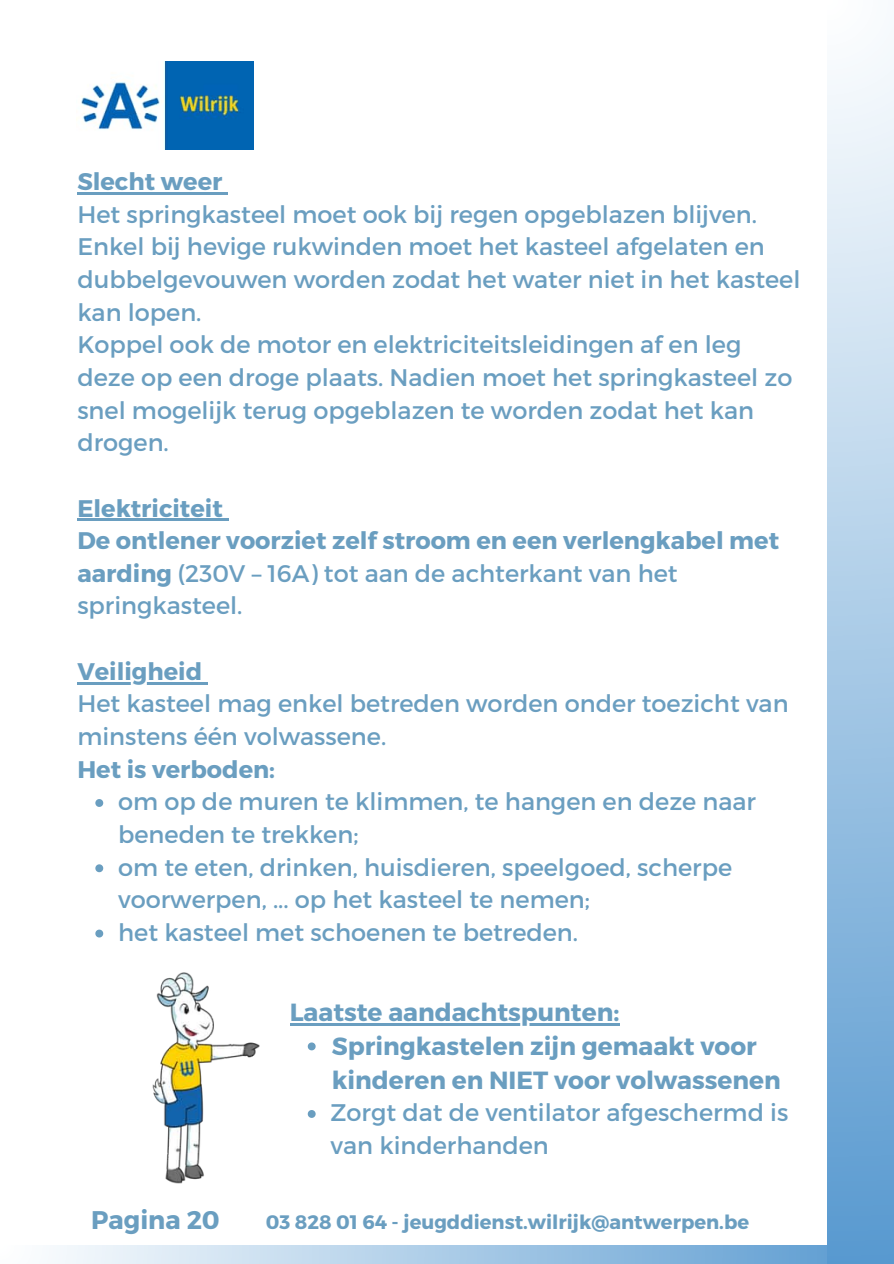
<style>
.page{position:relative;width:894px;height:1264px;background:#fff}
.page>*{position:absolute;margin:0;border:0;box-sizing:border-box;transform-origin:0 0}
.t1{font:700 25.5px "Montserrat";color:#6a9ec0}
.t2{font:700 24.75px/33.8px "Montserrat";color:#6a9ec0}
.t3{font:24px/32.7px "Montserrat";color:#6a9ec0}
.t4{font:700 24px/32.7px "Montserrat";color:#6a9ec0}
.t5{font:700 19.5px "Montserrat";color:#6a9ec0}
.s1{font-weight:700}
.s2{font-weight:400}
</style>
<div class="page">
<img style="left:81px;top:62px;width:172px;height:87px">
<div style="left:0;top:1245px;width:893px;height:18px;background:linear-gradient(to right,#fff,#5799cf)"></div>
<div style="left:827px;top:0;width:66px;height:1263px;background:linear-gradient(to bottom,#feffff,#5899d0)"></div>
<img style="left:152px;top:972px;width:108px;height:212px">
<hr style="left:77px;top:192px;width:145px;height:3px;background:#6a9ec0">
<svg style="left:222px;top:192px;width:6px;height:3px"></svg>
<hr style="left:77px;top:519px;width:146px;height:2px;background:#6a9ec0">
<hr style="left:77px;top:682px;width:125px;height:2px;background:#6a9ec0">
<svg style="left:202px;top:682px;width:6px;height:2px"></svg>
<svg style="left:95px;top:799px;width:8px;height:8px"></svg>
<svg style="left:95px;top:864px;width:8px;height:8px"></svg>
<svg style="left:95px;top:929px;width:8px;height:8px"></svg>
<hr style="left:290px;top:1023px;width:329px;height:2px;background:#6a9ec0">
<svg style="left:308px;top:1042px;width:7px;height:8px"></svg>
<svg style="left:308px;top:1110px;width:7px;height:7px"></svg>
<h2 class="t3" style="left:77px;top:164px;width:724px"><span class="s1">Slecht weer<br></span>Het springkasteel moet ook bij regen opgeblazen blijven.<br>Enkel bij hevige rukwinden moet het kasteel afgelaten en dubbelgevouwen worden zodat het water niet in het kasteel kan lopen.<br>Koppel ook de motor en elektriciteitsleidingen af en leg deze op een droge plaats. Nadien moet het springkasteel zo snel mogelijk terug opgeblazen te worden zodat het kan drogen.</h2>
<h2 class="t4" style="left:77px;top:490px;width:703px">Elektriciteit<br>De ontlener voorziet zelf stroom en een verlengkabel met aarding <span class="s2">(230V – 16A) tot aan de achterkant van het springkasteel.</span></h2>
<p class="t3" style="left:77px;top:653px;width:712px"><span class="s1">Veiligheid<br></span>Het kasteel mag enkel betreden worden onder toezicht van minstens één volwassene.<br><span class="s1">Het is verboden:</span></p>
<p class="t3" style="left:118px;top:784px;width:639px">om op de muren te klimmen, te hangen en deze naar beneden te trekken;</p>
<p class="t3" style="left:118px;top:849px;width:615px">om te eten, drinken, huisdieren, speelgoed, scherpe voorwerpen, ... op het kasteel te nemen;</p>
<p class="t3" style="left:118px;top:914px;width:461px">het kasteel met schoenen te betreden.</p>
<h1 class="t2" style="left:290px;top:994px;width:331px">Laatste aandachtspunten:</h1>
<p class="t2" style="left:332px;top:1027px;width:450px">Springkastelen zijn gemaakt voor kinderen en NIET voor volwassenen</p>
<p class="t3" style="left:330px;top:1095px;width:459px">Zorgt dat de ventilator afgeschermd is van kinderhanden</p>
<h1 class="t1" style="left:91px;top:1202px;width:130px">Pagina 20</h1>
<p class="t5" style="left:266px;top:1209px;width:484px">03 828 01 64 - jeugddienst.wilrijk@antwerpen.be</p>
</div>
